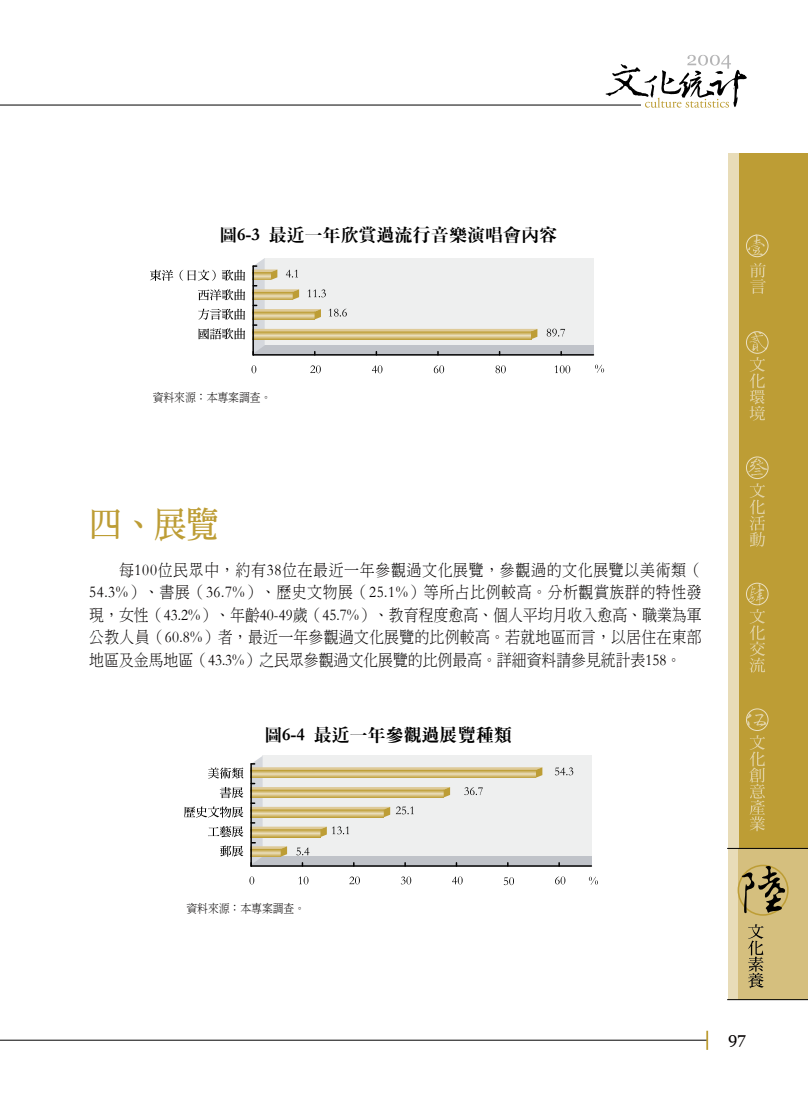
<style>
.page{position:relative;width:808px;height:1106px;background:#fff}
.page>*{position:absolute;margin:0;border:0;box-sizing:border-box;transform-origin:0 0}
.內文-次標{font:36px "DF Ming Bd HK BF";color:#bd9d35;scale:.9 1}
.目錄-次-名稱-表格用{font:18px "DF Ming XB WIN BF";color:#000}
.內文_首行縮8mm{font:16.5px/22.5px "DF Ming Lt HK BF";color:#040000;text-align:justify;scale:.9 1}
.t1{font:16.5px "Georgia";color:#040000}
.資料來源{font:12px "DF Ming Lt HK BF";color:#040000;scale:.9 1}
.s1{font-family:"Garamond";font-weight:700}
.s2{font-family:"Garamond"}
</style>
<div class="page">
<svg style="left:605px;top:55px;width:142px;height:53px"></svg>
<hr style="left:0;top:105px;width:641px;height:1px;background:#000">
<hr style="left:0;top:1039px;width:707px;height:1px;background:#000">
<svg style="left:706px;top:1030px;width:2px;height:19px"></svg>
<div style="left:727px;top:153px;width:69px;height:846px;background:#e8dcb8"></div>
<div style="left:739px;top:153px;width:69px;height:846px;background:#bd9d35"></div>
<svg style="left:749px;top:331px;width:18px;height:90px"></svg>
<div style="left:746px;top:331px;width:22px;height:22px;border:1px solid #ebe0c2;border-radius:50%"></div>
<svg style="left:748px;top:584px;width:17px;height:88px"></svg>
<div style="left:746px;top:583px;width:22px;height:22px;border:1px solid #ebe0c2;border-radius:50%"></div>
<svg style="left:749px;top:735px;width:16px;height:96px"></svg>
<div style="left:746px;top:708px;width:22px;height:22px;border:1px solid #ebe0c2;border-radius:50%"></div>
<svg style="left:746px;top:713px;width:20px;height:14px"></svg>
<div style="left:746px;top:235px;width:22px;height:22px;border:1px solid #ebe0c2;border-radius:50%"></div>
<svg style="left:750px;top:263px;width:16px;height:31px"></svg>
<svg style="left:748px;top:234px;width:17px;height:21px"></svg>
<div style="left:739px;top:848px;width:69px;height:151px;background:#d5bf7e"></div>
<hr style="left:727px;top:848px;width:81px;height:1px;background:#000">
<hr style="left:727px;top:999px;width:81px;height:1px;background:#000">
<div style="left:738px;top:864px;width:51px;height:51px;border:2px solid #bd9d35;border-radius:50%"></div>
<svg style="left:742px;top:865px;width:43px;height:123px"></svg>
<svg style="left:750px;top:483px;width:15px;height:64px"></svg>
<div style="left:746px;top:457px;width:22px;height:22px;border:1px solid #ebe0c2;border-radius:50%"></div>
<svg style="left:747px;top:458px;width:21px;height:18px"></svg>
<div style="left:264px;top:258px;width:330px;height:93px;background:#eeefef"></div>
<div style="left:253px;top:345px;width:341px;height:9px;background:#c0c3c9"></div>
<hr style="left:253px;top:354px;width:340px;height:1px;background:#000">
<svg style="left:150px;top:270px;width:23px;height:11px"></svg>
<svg style="left:180px;top:270px;width:36px;height:11px"></svg>
<svg style="left:222px;top:270px;width:23px;height:11px"></svg>
<svg style="left:198px;top:289px;width:47px;height:11px"></svg>
<svg style="left:198px;top:309px;width:47px;height:11px"></svg>
<svg style="left:199px;top:328px;width:46px;height:11px"></svg>
<svg style="left:251px;top:365px;width:5px;height:8px"></svg>
<svg style="left:310px;top:365px;width:11px;height:8px"></svg>
<svg style="left:372px;top:365px;width:10px;height:8px"></svg>
<svg style="left:434px;top:365px;width:10px;height:8px"></svg>
<svg style="left:496px;top:365px;width:10px;height:8px"></svg>
<svg style="left:555px;top:365px;width:15px;height:8px"></svg>
<svg style="left:595px;top:365px;width:9px;height:8px"></svg>
<svg style="left:252px;top:258px;width:285px;height:97px"></svg>
<svg style="left:547px;top:329px;width:18px;height:7px"></svg>
<div style="left:262px;top:756px;width:330px;height:106px;background:#eeefef"></div>
<div style="left:251px;top:856px;width:341px;height:9px;background:#c0c3c9"></div>
<hr style="left:251px;top:865px;width:340px;height:1px;background:#000">
<svg style="left:208px;top:767px;width:35px;height:11px"></svg>
<svg style="left:220px;top:787px;width:23px;height:11px"></svg>
<svg style="left:184px;top:806px;width:59px;height:11px"></svg>
<svg style="left:208px;top:826px;width:35px;height:11px"></svg>
<svg style="left:220px;top:845px;width:23px;height:11px"></svg>
<svg style="left:249px;top:876px;width:5px;height:8px"></svg>
<svg style="left:298px;top:876px;width:10px;height:8px"></svg>
<svg style="left:349px;top:876px;width:11px;height:8px"></svg>
<svg style="left:401px;top:876px;width:10px;height:8px"></svg>
<svg style="left:452px;top:876px;width:11px;height:8px"></svg>
<svg style="left:504px;top:877px;width:10px;height:8px"></svg>
<svg style="left:555px;top:876px;width:10px;height:8px"></svg>
<svg style="left:589px;top:876px;width:9px;height:8px"></svg>
<svg style="left:555px;top:767px;width:18px;height:8px"></svg>
<svg style="left:250px;top:756px;width:292px;height:110px"></svg>
<p class="目錄-次-名稱-表格用" style="left:219px;top:225px;width:339px">圖<span class="s1">6-3</span> 最近一年欣賞過流行音樂演唱會內容</p>
<p class="資料來源" style="left:153px;top:391px;width:133px">資料來源：本專案調查。</p>
<p class="內文-次標" style="left:89px;top:506px;width:145px">四、展覽</p>
<p class="內文_首行縮8mm" style="left:89px;top:558px;width:682px;text-indent:30px">每<span class="s2">100</span>位民眾中，約有<span class="s2">38</span>位在最近一年參觀過文化展覽，參觀過的文化展覽以美術類（<span class="s2">54.3%</span>）、書展（<span class="s2">36.7%</span>）、歷史文物展（<span class="s2">25.1%</span>）等所占比例較高。分析觀賞族群的特性發現，女性（<span class="s2">43.2%</span>）、年齡<span class="s2">40-49</span>歲（<span class="s2">45.7%</span>）、教育程度愈高、個人平均月收入愈高、職業為軍公教人員（<span class="s2">60.8%</span>）者，最近一年參觀過文化展覽的比例較高。若就地區而言，以居住在東部地區及金馬地區（<span class="s2">43.3%</span>）之民眾參觀過文化展覽的比例最高。詳細資料請參見統計表<span class="s2">158</span>。</p>
<p class="目錄-次-名稱-表格用" style="left:264px;top:725px;width:249px">圖<span class="s1">6-4</span> 最近一年參觀過展覽種類</p>
<p class="資料來源" style="left:186px;top:902px;width:133px">資料來源：本專案調查。</p>
<p class="t1" style="left:728px;top:1029px;width:19px">97</p>
</div>
